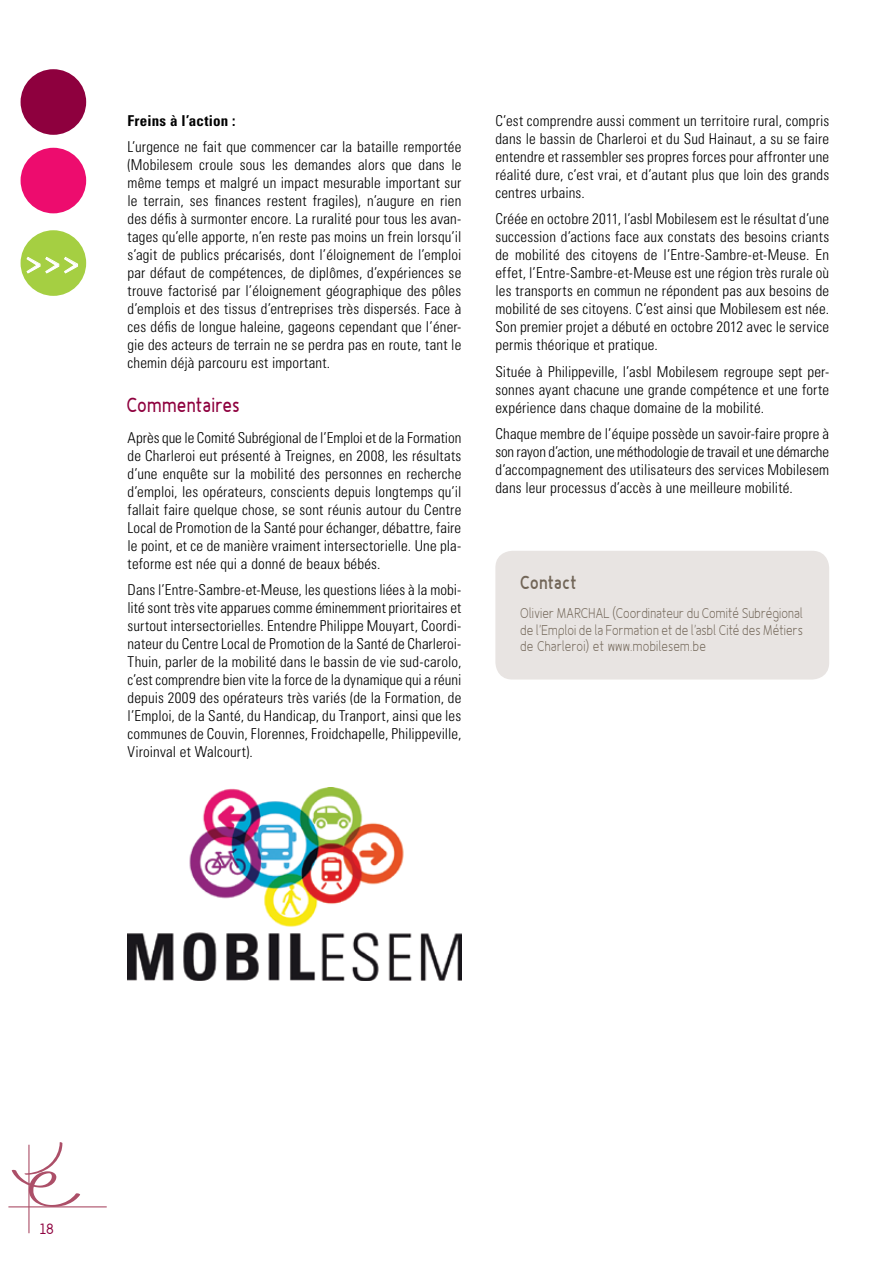
<style>
.page{position:relative;width:893px;height:1263px;background:#fff}
.page>*{position:absolute;margin:0;border:0;box-sizing:border-box;transform-origin:0 0}
.t1{font:36px "Fineness Pro";color:#fff}
.t2{font:19.5px "Fineness Pro Bold Cond";letter-spacing:.01em;color:#8e003e}
.t3{font:18px "Fineness Pro Black Cond";letter-spacing:.005em;color:#726658}
.t4{font:300 condensed 15px/18px "Univers LT Std";letter-spacing:.01em;color:#000;text-align:justify}
.t5{font:700 condensed 15px "Univers LT Std";letter-spacing:.015em;color:#000}
.t6{font:15px "Fineness Pro";color:#8e003e}
.t7{font:13.5px/16.5px "Fineness Pro Light Cond";letter-spacing:.015em;color:#726658;text-align:justify}
</style>
<div class="page">
<div style="left:21px;top:69px;width:65px;height:66px;background:#8e003e;border-radius:50%"></div>
<div style="left:21px;top:148px;width:65px;height:65px;background:#ed0c6e;border-radius:50%"></div>
<div style="left:21px;top:230px;width:65px;height:66px;background:#a5cf42;border-radius:50%"></div>
<svg style="left:26px;top:257px;width:52px;height:17px"></svg>
<svg style="left:12px;top:1142px;width:68px;height:64px"></svg>
<hr style="left:28px;top:1145px;width:2px;height:88px;background:#ac4f68">
<hr style="left:8px;top:1206px;width:99px;height:1px;background:#ac4f68">
<div style="left:495px;top:551px;width:334px;height:128px;background:#e8e4e2;border-radius:17px"></div>
<img style="left:128px;top:787px;width:333px;height:193px">
<h1 class="t1" style="left:27px;top:244px;width:55px">&gt;&gt;&gt;</h1>
<p class="t5" style="left:128px;top:111px;width:109px">Freins à l’action :</p>
<p class="t4" style="left:128px;top:138px;width:335px">L’urgence ne fait que commencer car la bataille remportée (Mobilesem croule sous les demandes alors que dans le même temps et malgré un impact mesurable important sur le terrain, ses finances restent fragiles), n’augure en rien des défis à surmonter encore. La ruralité pour tous les avan&shy;tages qu’elle apporte, n’en reste pas moins un frein lorsqu’il s’agit de publics précarisés, dont l’éloignement de l’emploi par défaut de compétences, de diplômes, d’expériences se trouve factorisé par l’éloignement géographique des pôles d’emplois et des tissus d’entreprises très dispersés. Face à ces défis de longue haleine, gageons cependant que l’éner&shy;gie des acteurs de terrain ne se perdra pas en route, tant le chemin déjà parcouru est important.</p>
<h2 class="t2" style="left:128px;top:393px;width:115px">Commentaires</h2>
<p class="t4" style="left:128px;top:428px;width:335px">Après que le Comité Subrégional de l’Emploi et de la Formation de Charleroi eut présenté à Treignes, en 2008, les résultats d’une enquête sur la mobilité des personnes en recherche d’emploi, les opérateurs, conscients depuis longtemps qu’il fallait faire quelque chose, se sont réunis autour du Centre Local de Promotion de la Santé pour échanger, débattre, faire le point, et ce de manière vraiment intersectorielle. Une pla&shy;teforme est née qui a donné de beaux bébés.</p>
<p class="t4" style="left:128px;top:581px;width:335px">Dans l’Entre-Sambre-et-Meuse, les questions liées à la mobi&shy;lité sont très vite apparues comme éminemment prioritaires et surtout intersectorielles. Entendre Philippe Mouyart, Coordi&shy;nateur du Centre Local de Promotion de la Santé de Charleroi-Thuin, parler de la mobilité dans le bassin de vie sud-carolo, c’est comprendre bien vite la force de la dynamique qui a réuni depuis 2009 des opérateurs très variés (de la Formation, de l’Emploi, de la Santé, du Handicap, du Tranport, ainsi que les communes de Couvin, Florennes, Froidchapelle, Philippeville, Viroinval et Walcourt).</p>
<p class="t4" style="left:495px;top:111px;width:335px">C’est comprendre aussi comment un territoire rural, compris dans le bassin de Charleroi et du Sud Hainaut, a su se faire entendre et rassembler ses propres forces pour affronter une réalité dure, c’est vrai, et d’autant plus que loin des grands centres urbains.</p>
<p class="t4" style="left:495px;top:210px;width:335px">Créée en octobre 2011, l’asbl Mobilesem est le résultat d’une succession d’actions face aux constats des besoins criants de mobilité des citoyens de l’Entre-Sambre-et-Meuse. En effet, l’Entre-Sambre-et-Meuse est une région très rurale où les transports en commun ne répondent pas aux besoins de mobilité de ses citoyens. C’est ainsi que Mobilesem est née.<br>Son premier projet a débuté en octobre 2012 avec le service permis théorique et pratique.</p>
<p class="t4" style="left:495px;top:362px;width:335px">Située à Philippeville, l’asbl Mobilesem regroupe sept per&shy;sonnes ayant chacune une grande compétence et une forte expérience dans chaque domaine de la mobilité.</p>
<p class="t4" style="left:495px;top:425px;width:335px">Chaque membre de l’équipe possède un savoir-faire propre à son rayon d’action, une méthodologie de travail et une démarche d’accompagnement des utilisateurs des services Mobilesem dans leur processus d’accès à une meilleure mobilité.</p>
<p class="t3" style="left:521px;top:571px;width:58px">Contact</p>
<p class="t7" style="left:521px;top:605px;width:284px">Olivier MARCHAL (Coordinateur du Comité Subrégional de l’Emploi de la Formation et de l’asbl Cité des Métiers de Charleroi) et www.mobilesem.be</p>
<p class="t6" style="left:40px;top:1219px;width:16px">18</p>
</div>
